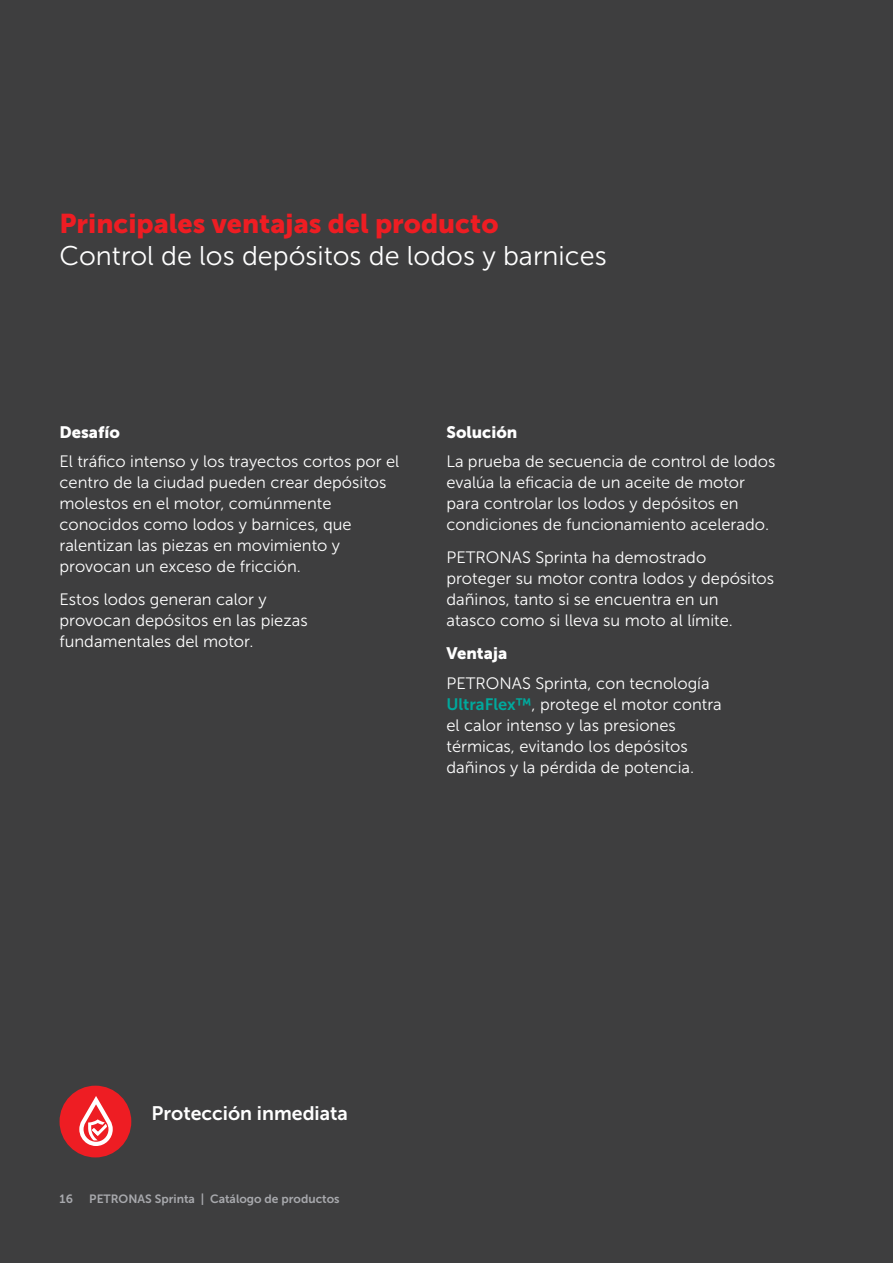
<style>
.page{position:relative;width:893px;height:1263px;background:#3e3e3f}
.page>*{position:absolute;margin:0;border:0;box-sizing:border-box;transform-origin:0 0}
.t1{font:27px "Museo Sans 300";color:#fff}
.t2{font:27px "Museo Sans 900";color:#ee1d23}
.t3{font:19.5px "Museo Sans 700";color:#fff}
.t4{font:16.5px/21px "Museo Sans 300";color:#fff}
.t5{font:16.5px "Museo Sans 900";color:#fff}
.t6{font:12px "Museo Sans 700";color:#a8a9ad}
.s1{font-family:"Museo Sans 700";color:#00a99d}
</style>
<div class="page">
<div style="left:60px;top:1086px;width:71px;height:71px;background:#ee1d23;border-radius:50%"></div>
<svg style="left:79px;top:1096px;width:34px;height:50px"></svg>
<h1 class="t2" style="left:60px;top:208px;width:440px">Principales ventajas del producto</h1>
<h1 class="t1" style="left:60px;top:241px;width:549px">Control de los depósitos de lodos y barnices</h1>
<p class="t5" style="left:60px;top:422px;width:62px">Desafío</p>
<p class="t4" style="left:60px;top:451px;width:341px">El tráfico intenso y los trayectos cortos por el centro de la ciudad pueden crear depósitos molestos en el motor, comúnmente conocidos como lodos y barnices, que ralentizan las piezas en movimiento y provocan un exceso de fricción.</p>
<p class="t4" style="left:60px;top:589px;width:250px">Estos lodos generan calor y provocan depósitos en las piezas fundamentales del motor.</p>
<p class="t5" style="left:446px;top:422px;width:72px">Solución</p>
<p class="t4" style="left:446px;top:451px;width:330px">La prueba de secuencia de control de lodos evalúa la eficacia de un aceite de motor para controlar los lodos y depósitos en condiciones de funcionamiento acelerado.</p>
<p class="t4" style="left:446px;top:547px;width:329px">PETRONAS Sprinta ha demostrado proteger su motor contra lodos y depósitos dañinos, tanto si se encuentra en un<br>atasco como si lleva su moto al límite.</p>
<p class="t5" style="left:446px;top:644px;width:62px">Ventaja</p>
<p class="t4" style="left:446px;top:673px;width:277px">PETRONAS Sprinta, con tecnología <span class="s1">UltraFlex™</span>, protege el motor contra el calor intenso y las presiones térmicas, evitando los depósitos dañinos y la pérdida de potencia.</p>
<p class="t3" style="left:152px;top:1103px;width:198px">Protección inmediata</p>
<p class="t6" style="left:60px;top:1192px;width:15px">16</p>
<p class="t6" style="left:89px;top:1192px;width:252px">PETRONAS Sprinta | Catálogo de productos</p>
</div>
